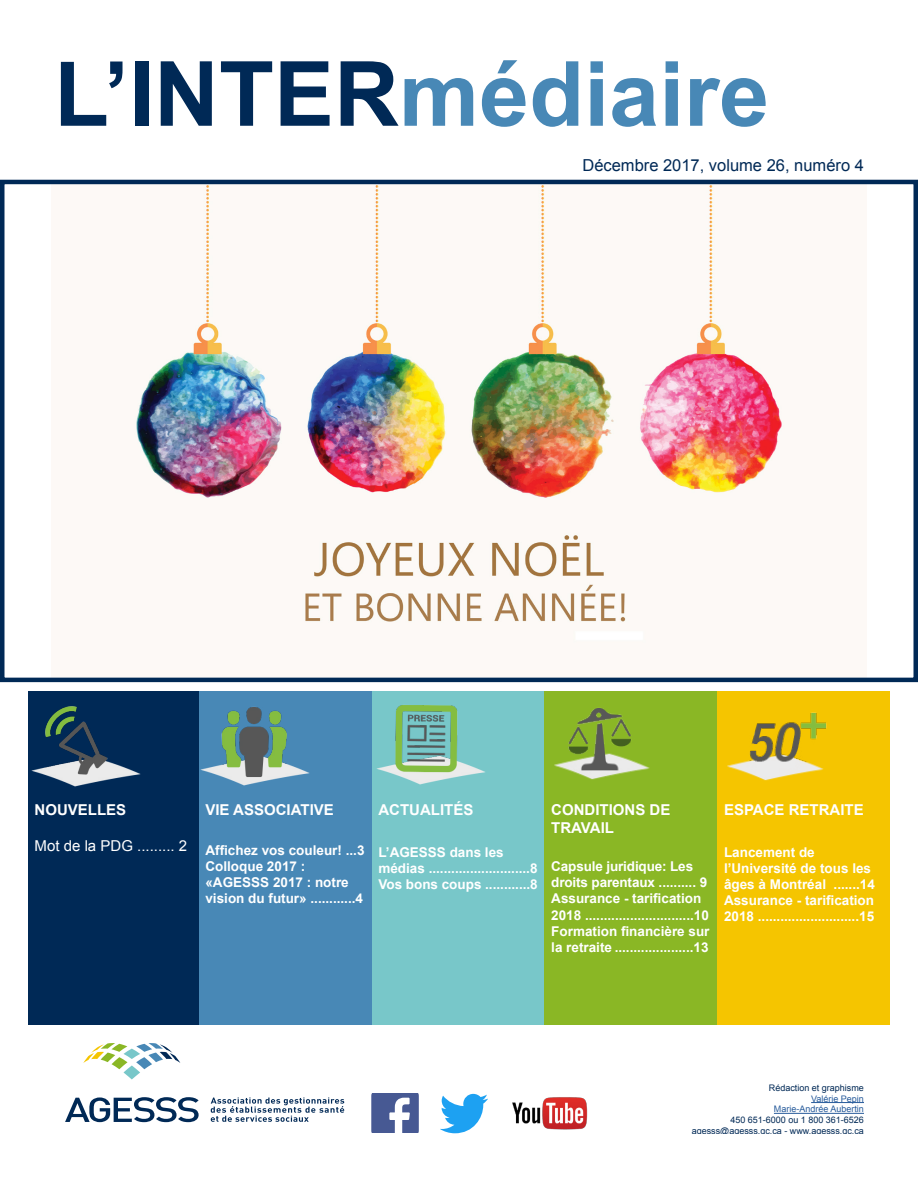
<style>
.page{position:relative;width:918px;height:1188px;background:#fff}
.page>*{position:absolute;margin:0;border:0;box-sizing:border-box;transform-origin:0 0}
.t1{font:700 90px "Arial";color:#4888b6}
.t2{font:16.5px "Arial";color:#002956}
.t3{font:700 15px/18px "Arial";color:#fff}
.t4{font:15px "Arial";color:#fff}
.t5{font:700 13.5px/16.2px "Arial";color:#fff}
.t6{font:9px/10.8px "Arial";color:#002956;text-align:right}
.t7{font:9px/10.8px "Arial";color:#275b9b;text-align:right}
.s1{color:#002956}
</style>
<div class="page">
<img style="left:135px;top:185px;width:649px;height:438px">
<div style="left:0;top:180px;width:918px;height:502px;border:4px solid #002956"></div>
<div style="left:28px;top:691px;width:173px;height:333px;background:#002956"></div>
<div style="left:199px;top:691px;width:173px;height:333px;background:#4888b6"></div>
<div style="left:372px;top:691px;width:173px;height:333px;background:#78c7c9"></div>
<div style="left:545px;top:691px;width:172px;height:333px;background:#8ab725"></div>
<div style="left:717px;top:691px;width:173px;height:333px;background:#f5c500"></div>
<hr style="left:811px;top:1102px;width:53px;height:1px;background:#275b9b">
<hr style="left:774px;top:1113px;width:90px;height:1px;background:#275b9b">
<img style="left:32px;top:706px;width:108px;height:81px">
<img style="left:201px;top:707px;width:108px;height:79px">
<img style="left:377px;top:705px;width:108px;height:80px">
<img style="left:554px;top:707px;width:96px;height:73px">
<svg style="left:371px;top:1094px;width:48px;height:39px"></svg>
<svg style="left:440px;top:1094px;width:48px;height:39px"></svg>
<img style="left:512px;top:1097px;width:76px;height:33px">
<svg style="left:65px;top:1097px;width:134px;height:25px"></svg>
<svg style="left:124px;top:1049px;width:16px;height:10px"></svg>
<svg style="left:124px;top:1065px;width:16px;height:14px"></svg>
<svg style="left:136px;top:1043px;width:44px;height:26px"></svg>
<svg style="left:83px;top:1043px;width:45px;height:26px"></svg>
<svg style="left:211px;top:1098px;width:133px;height:24px"></svg>
<img style="left:727px;top:712px;width:100px;height:69px">
<h1 class="t1" style="left:54px;top:34px;width:717px"><span class="s1">L’INTER</span>médiaire</h1>
<p class="t2" style="left:582px;top:154px;width:283px">Décembre 2017, volume 26, numéro 4</p>
<p class="t3" style="left:35px;top:801px;width:93px">NOUVELLES</p>
<p class="t4" style="left:35px;top:836px;width:154px">Mot de la PDG ......... 2</p>
<p class="t3" style="left:205px;top:801px;width:130px">VIE ASSOCIATIVE</p>
<p class="t5" style="left:205px;top:842px;width:161px">Affichez vos couleur! ...3<br>Colloque 2017 : «AGESSS 2017 : notre vision du futur» ............4</p>
<p class="t3" style="left:378px;top:801px;width:96px">ACTUALITÉS</p>
<p class="t5" style="left:378px;top:844px;width:161px">L’AGESSS dans les médias ...........................8<br>Vos bons coups ............8</p>
<p class="t3" style="left:551px;top:801px;width:121px">CONDITIONS DE<br>TRAVAIL</p>
<p class="t5" style="left:551px;top:859px;width:160px">Capsule juridique: Les droits parentaux .......... 9<br>Assurance - tarification<br>2018 .............................10<br>Formation financière sur la retraite .....................13</p>
<p class="t3" style="left:724px;top:801px;width:141px">ESPACE RETRAITE</p>
<p class="t5" style="left:724px;top:844px;width:152px">Lancement de l’Université de tous les âges à Montréal .......14<br>Assurance - tarification<br>2018 ...........................15</p>
<p class="t6" style="left:769px;top:1082px;width:97px">Rédaction et graphisme</p>
<p class="t7" style="left:774px;top:1093px;width:92px">Valérie Pepin<br>Marie-Andrée Aubertin</p>
<p class="t6" style="left:692px;top:1115px;width:174px">450 651-6000 ou 1 800 361-6526 agesss@agesss.qc.ca - www.agesss.qc.ca</p>
</div>
